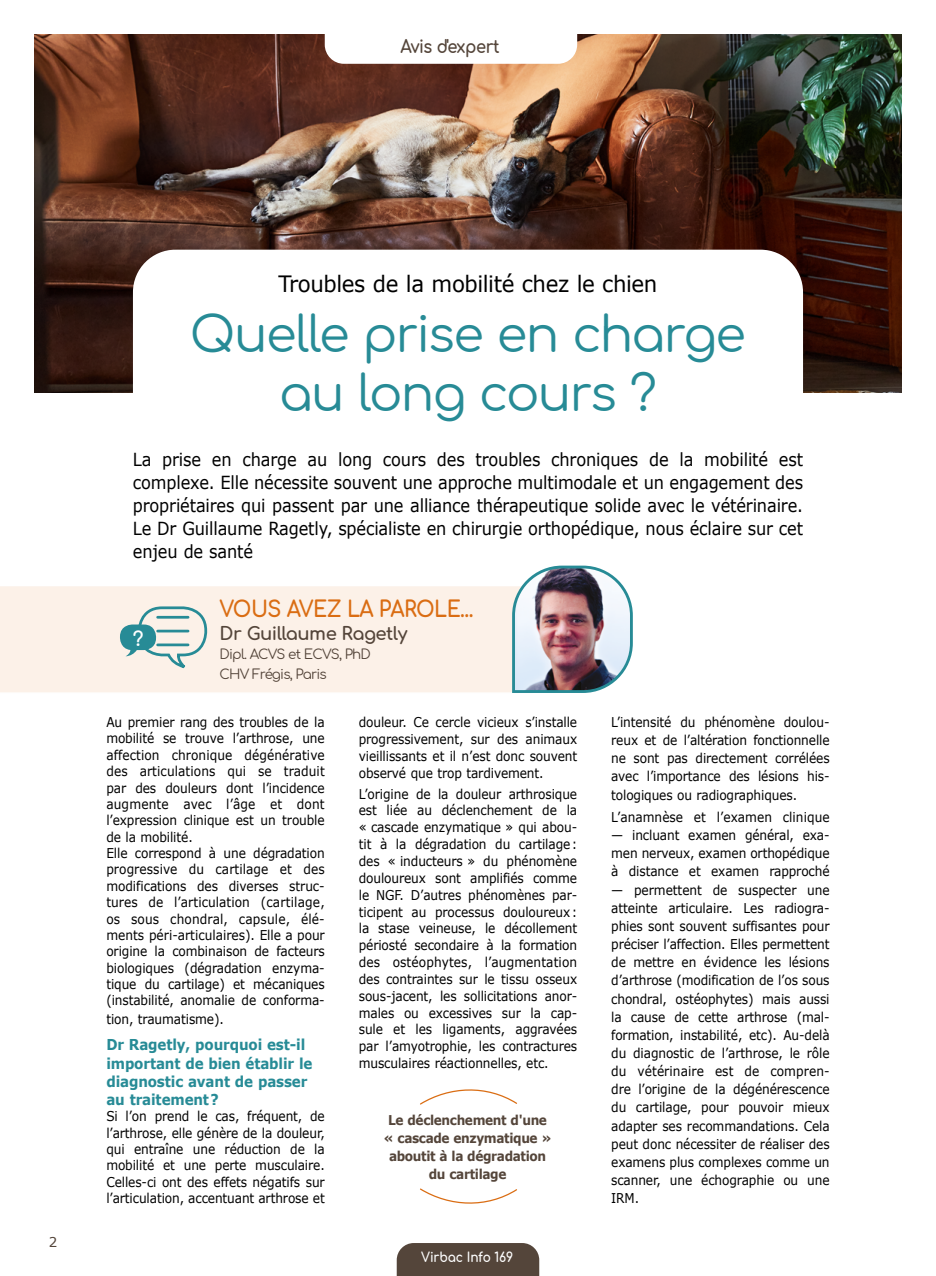
<style>
.page{position:relative;width:936px;height:1276px;background:#fff}
.page>*{position:absolute;margin:0;border:0;box-sizing:border-box;transform-origin:0 0}
.t1{font:49.5px/59.4px "Comfortaa";letter-spacing:-.035em;color:#278b96;text-align:center}
.t2{font:22.5px "Verdana";letter-spacing:-.02em;color:#000;scale:.95 1}
.t3{font:22.5px "Comfortaa";letter-spacing:-.03em;color:#da6d13;scale:.9 1}
.t4{font:19.65px "Comfortaa";color:#fff}
.t5{font:18px/23px "Verdana";letter-spacing:-.01em;color:#000;text-align:justify;scale:.9 1}
.t6{font:18px "Comfortaa";letter-spacing:-.03em;color:#54453a}
.t7{font:18px "Comfortaa";letter-spacing:-.03em;color:#54453a;scale:.9 1}
.t8{font:700 15px/18.1px "Verdana";letter-spacing:-.01em;color:#278b96;scale:.9 1}
.t9{font:13.5px/18.1px "Verdana";letter-spacing:-.01em;color:#000;text-align:justify;scale:.9 1}
.t10{font:700 13.5px/18px "Verdana";letter-spacing:-.03em;color:#54453a;text-align:center;scale:.9 1}
.t11{font:13.5px/19.5px "Comfortaa";letter-spacing:-.06em;color:#54453a}
.t12{font:13.5px "Comfortaa";letter-spacing:-.01em;color:#fff;scale:.9 1}
.t13{font:13.5px "Verdana";color:#54453a}
</style>
<div class="page">
<img style="left:34px;top:34px;width:867px;height:358px">
<svg style="left:325px;top:34px;width:252px;height:30px"></svg>
<svg style="left:133px;top:250px;width:670px;height:142px"></svg>
<div style="left:0;top:586px;width:510px;height:106px;background:#fcf1e8"></div>
<svg style="left:120px;top:605px;width:88px;height:67px;background:#c7d7d3"></svg>
<hr style="left:158px;top:616px;width:30px;height:2px;background:#278b96">
<hr style="left:158px;top:630px;width:30px;height:2px;background:#278b96">
<hr style="left:158px;top:643px;width:30px;height:3px;background:#278b96">
<img style="left:510px;top:565px;width:123px;height:128px">
<svg style="left:420px;top:1089px;width:97px;height:16px"></svg>
<svg style="left:420px;top:1188px;width:97px;height:16px"></svg>
<div style="left:396px;top:1243px;width:143px;height:33px;background:#54453a"></div>
<h3 class="t7" style="left:400px;top:30px;width:111px">Avis d'expert</h3>
<p class="t13" style="left:49px;top:1233px;width:10px">2</p>
<h2 class="t2" style="left:278px;top:269px;width:400px">Troubles de la mobilité chez le chien</h2>
<h1 class="t1" style="left:190px;top:298px;width:557px">Quelle prise en charge au long cours ?</h1>
<p class="t5" style="left:133px;top:447px;width:746px">La prise en charge au long cours des troubles chroniques de la mobilité est complexe. Elle nécessite souvent une approche multimodale et un engagement des propriétaires qui passent par une alliance thérapeutique solide avec le vétérinaire.<br>Le Dr Guillaume Ragetly, spécialiste en chirurgie orthopédique, nous éclaire sur cet enjeu de santé</p>
<h3 class="t4" style="left:133px;top:621px;width:12px">?</h3>
<h2 class="t3" style="left:220px;top:588px;width:283px">VOUS AVEZ LA PAROLE...</h2>
<h3 class="t6" style="left:220px;top:617px;width:189px">Dr Guillaume Ragetly</h3>
<p class="t11" style="left:220px;top:643px;width:153px">Dipl. ACVS et ECVS, PhD<br>CHV Frégis, Paris</p>
<p class="t9" style="left:106px;top:714px;width:244px;line-height:16.4px;text-align:left">Au premier rang des troubles de la mobilité se trouve l’arthrose, une affection chronique dégénérative des articulations qui se traduit par des douleurs dont l’incidence augmente avec l’âge et dont l’expression clinique est un trouble de la mobilité.<br>Elle correspond à une dégradation progressive du cartilage et des modifications des diverses struc&shy;tures de l’articulation (cartilage, os sous chondral, capsule, élé&shy;ments péri-articulaires). Elle a pour origine la combinaison de facteurs biologiques (dégradation enzyma&shy;tique du cartilage) et mécaniques (instabilité, anomalie de conforma-</p>
<p class="t9" style="left:106px;top:1009px;width:132px">tion, traumatisme).</p>
<p class="t8" style="left:106px;top:1035px;width:230px">Dr Ragetly, pourquoi est-il important de bien établir le diagnostic avant de passer au traitement?</p>
<p class="t9" style="left:106px;top:1108px;width:244px;line-height:16.4px">Si l’on prend le cas, fréquent, de l’arthrose, elle génère de la douleur, qui entraîne une réduction de la mobilité et une perte musculaire.<br>Celles-ci ont des effets négatifs sur l’articulation, accentuant arthrose et</p>
<p class="t9" style="left:359px;top:713px;width:244px;line-height:16.8px">douleur. Ce cercle vicieux s’installe progressivement, sur des animaux vieillissants et il n’est donc souvent observé que trop tardivement.</p>
<p class="t9" style="left:359px;top:785px;width:244px;line-height:16.8px">L’origine de la douleur arthrosique est liée au déclenchement de la « cascade enzymatique » qui abou&shy;tit à la dégradation du cartilage: des « inducteurs » du phénomène douloureux sont amplifiés comme le NGF. D’autres phénomènes par&shy;ticipent au processus douloureux: la stase veineuse, le décollement périosté secondaire à la formation des ostéophytes, l’augmentation des contraintes sur le tissu osseux sous-jacent, les sollicitations anor&shy;males ou excessives sur la cap&shy;sule et les ligaments, aggravées par l’amyotrophie, les contractures musculaires réactionnelles, etc.</p>
<p class="t10" style="left:383px;top:1110px;width:189px">Le déclenchement d'une « cascade enzymatique » aboutit à la dégradation du cartilage</p>
<p class="t12" style="left:421px;top:1245px;width:104px">Virbac Info 169</p>
<p class="t9" style="left:611px;top:713px;width:244px">L’intensité du phénomène doulou&shy;reux et de l’altération fonctionnelle ne sont pas directement corrélées avec l’importance des lésions his&shy;tologiques ou radiographiques.</p>
<p class="t9" style="left:611px;top:808px;width:244px">L’anamnèse et l’examen clinique</p>
<p class="t9" style="left:611px;top:826px;width:244px">— incluant examen général, exa&shy;men nerveux, examen orthopédique à distance et examen rapproché</p>
<p class="t9" style="left:611px;top:880px;width:244px">— permettent de suspecter une atteinte articulaire. Les radiogra&shy;phies sont souvent suffisantes pour préciser l’affection. Elles permettent de mettre en évidence les lésions d’arthrose (modification de l’os sous chondral, ostéophytes) mais aussi la cause de cette arthrose (mal&shy;formation, instabilité, etc). Au-delà du diagnostic de l’arthrose, le rôle du vétérinaire est de compren&shy;dre l’origine de la dégénérescence du cartilage, pour pouvoir mieux adapter ses recommandations. Cela peut donc nécessiter de réaliser des examens plus complexes comme un scanner, une échographie ou une IRM.</p>
</div>
